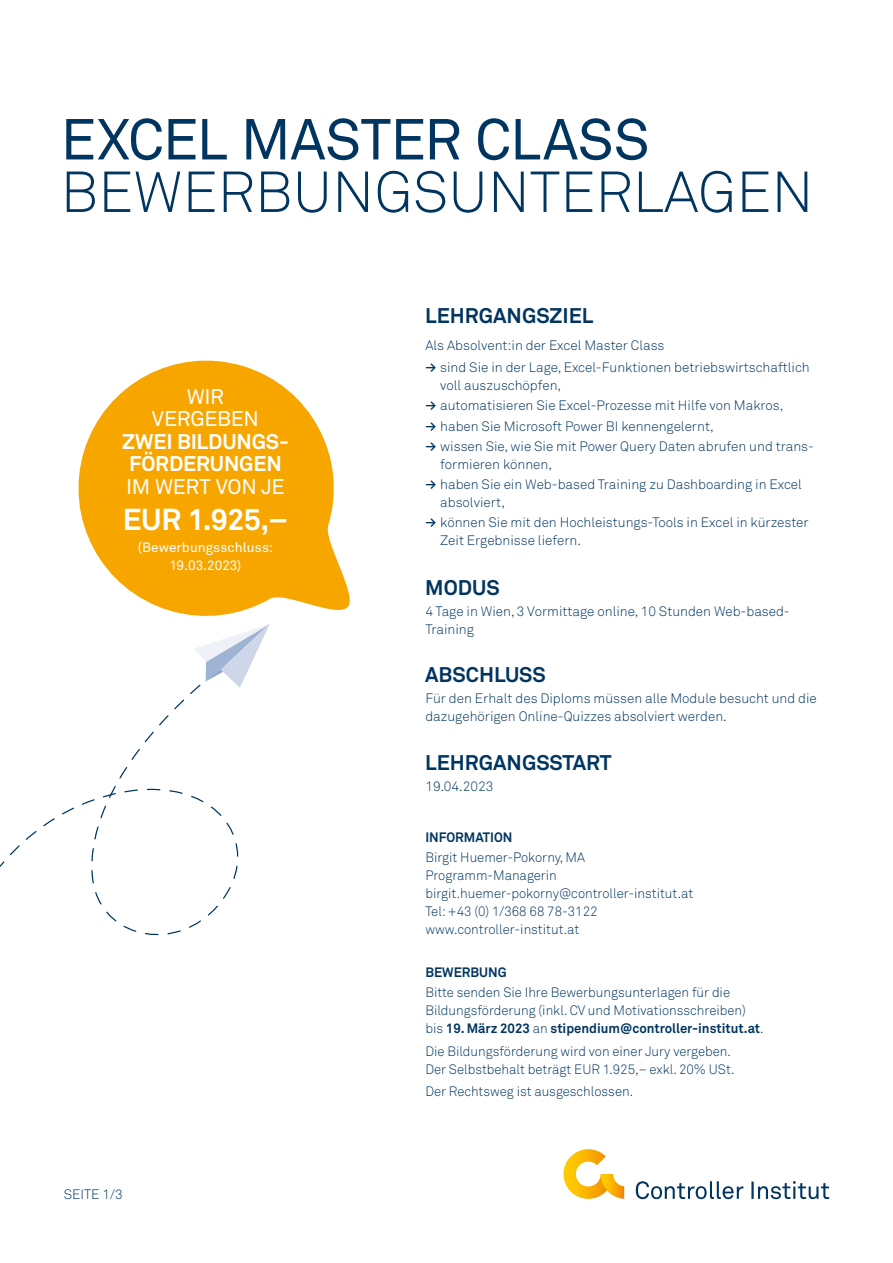
<style>
.page{position:relative;width:893px;height:1263px;background:#fff}
.page>*{position:absolute;margin:0;border:0;box-sizing:border-box;transform-origin:0 0}
.t1{font:57px "Akkurat Light Pro";color:#003560}
.t2{font:57px "Akkurat Pro";letter-spacing:-.01em;color:#003560}
.t3{font:700 30px "Akkurat Pro";letter-spacing:-.015em;color:#fff}
.t4{font:700 21px "Akkurat Pro";color:#003560}
.t5{font:700 21px/22.5px "Akkurat Pro";letter-spacing:-.01em;color:#fff;text-align:center}
.t6{font:21px/22.5px "Akkurat Pro";letter-spacing:-.015em;color:#fff;text-align:center}
.t7{font:13.5px/18px "Akkurat Light Pro";color:#003560}
.t8{font:700 13.5px "Akkurat Pro";color:#003560}
.t9{font:13.5px/18px "Akkurat Pro";letter-spacing:.005em;color:#fff;text-align:center}
.s1{font-family:"Akkurat Pro";font-weight:700}
.s2{font-family:"Akkurat Light Pro";font-weight:400}
</style>
<div class="page">
<svg style="left:636px;top:1181px;width:193px;height:18px"></svg>
<svg style="left:563px;top:1149px;width:61px;height:50px"></svg>
<svg style="left:91px;top:624px;width:179px;height:312px"></svg>
<svg style="left:78px;top:360px;width:272px;height:256px;fill:#f7a600"></svg>
<h1 class="t2" style="left:61px;top:106px;width:591px">EXCEL MASTER CLASS</h1>
<h1 class="t1" style="left:61px;top:158px;width:754px">BEWERBUNGSUNTERLAGEN</h1>
<h3 class="t6" style="left:152px;top:386px;width:109px">WIR<br>VERGEBEN</h3>
<h3 class="t5" style="left:122px;top:430px;width:168px">ZWEI BILDUNGS-<br>FÖRDERUNGEN</h3>
<h3 class="t6" style="left:126px;top:476px;width:160px">IM WERT VON JE</h3>
<h2 class="t3" style="left:123px;top:500px;width:167px">EUR 1.925,–</h2>
<p class="t9" style="left:138px;top:538px;width:137px">(Bewerbungsschluss:<br>19.03.2023)</p>
<p class="t7" style="left:64px;top:1186px;width:60px">SEITE 1/3</p>
<h3 class="t4" style="left:425px;top:303px;width:170px">LEHRGANGSZIEL</h3>
<p class="t7" style="left:425px;top:336px;width:241px">Als Absolvent:in der Excel Master Class</p>
<p class="t7" style="left:440px;top:359px;width:371px;text-indent:-15px"><span class="s1">→</span> sind Sie in der Lage, Excel-Funktionen betriebswirtschaftlich voll auszuschöpfen,</p>
<p class="t7" style="left:425px;top:397px;width:360px"><span class="s1">→</span> automatisieren Sie Excel-Prozesse mit Hilfe von Makros,</p>
<p class="t7" style="left:425px;top:417px;width:290px"><span class="s1">→</span> haben Sie Microsoft Power BI kennengelernt,</p>
<p class="t7" style="left:440px;top:437px;width:375px;text-indent:-15px"><span class="s1">→</span> wissen Sie, wie Sie mit Power Query Daten abrufen und trans&shy;formieren können,</p>
<p class="t7" style="left:440px;top:475px;width:363px;text-indent:-15px"><span class="s1">→</span> haben Sie ein Web-based Training zu Dashboarding in Excel absolviert,</p>
<p class="t7" style="left:440px;top:513px;width:370px;text-indent:-15px"><span class="s1">→</span> können Sie mit den Hochleistungs-Tools in Excel in kürzester<br>Zeit Ergebnisse liefern.</p>
<h3 class="t4" style="left:425px;top:574px;width:76px">MODUS</h3>
<p class="t7" style="left:425px;top:602px;width:366px">4 Tage in Wien, 3 Vormittage online, 10 Stunden Web-based-<br>Training</p>
<h3 class="t4" style="left:425px;top:662px;width:122px">ABSCHLUSS</h3>
<p class="t7" style="left:425px;top:690px;width:393px">Für den Erhalt des Diploms müssen alle Module besucht und die dazugehörigen Online-Quizzes absolviert werden.</p>
<h3 class="t4" style="left:425px;top:749px;width:188px">LEHRGANGSSTART</h3>
<p class="t7" style="left:425px;top:777px;width:70px">19.04.2023</p>
<p class="t8" style="left:425px;top:828px;width:89px">INFORMATION</p>
<p class="t7" style="left:425px;top:848px;width:269px">Birgit Huemer-Pokorny, MA<br>Programm-Managerin birgit.huemer-pokorny@controller-institut.at<br>Tel: +43 (0) 1/368 68 78-3122 www.controller-institut.at</p>
<p class="t8" style="left:425px;top:964px;width:83px">BEWERBUNG</p>
<p class="t7" style="left:425px;top:984px;width:322px">Bitte senden Sie Ihre Bewerbungsunterlagen für die<br>Bildungsförderung (inkl. CV und Motivationsschreiben)</p>
<p class="t8" style="left:425px;top:1020px;width:340px"><span class="s2">bis</span> 19. März 2023 <span class="s2">an</span> stipendium@controller-institut.at<span class="s2">.</span></p>
<p class="t7" style="left:425px;top:1042px;width:311px">Die Bildungsförderung wird von einer Jury vergeben.<br>Der Selbstbehalt beträgt EUR 1.925,– exkl. 20% USt.</p>
<p class="t7" style="left:425px;top:1082px;width:209px">Der Rechtsweg ist ausgeschlossen.</p>
</div>
